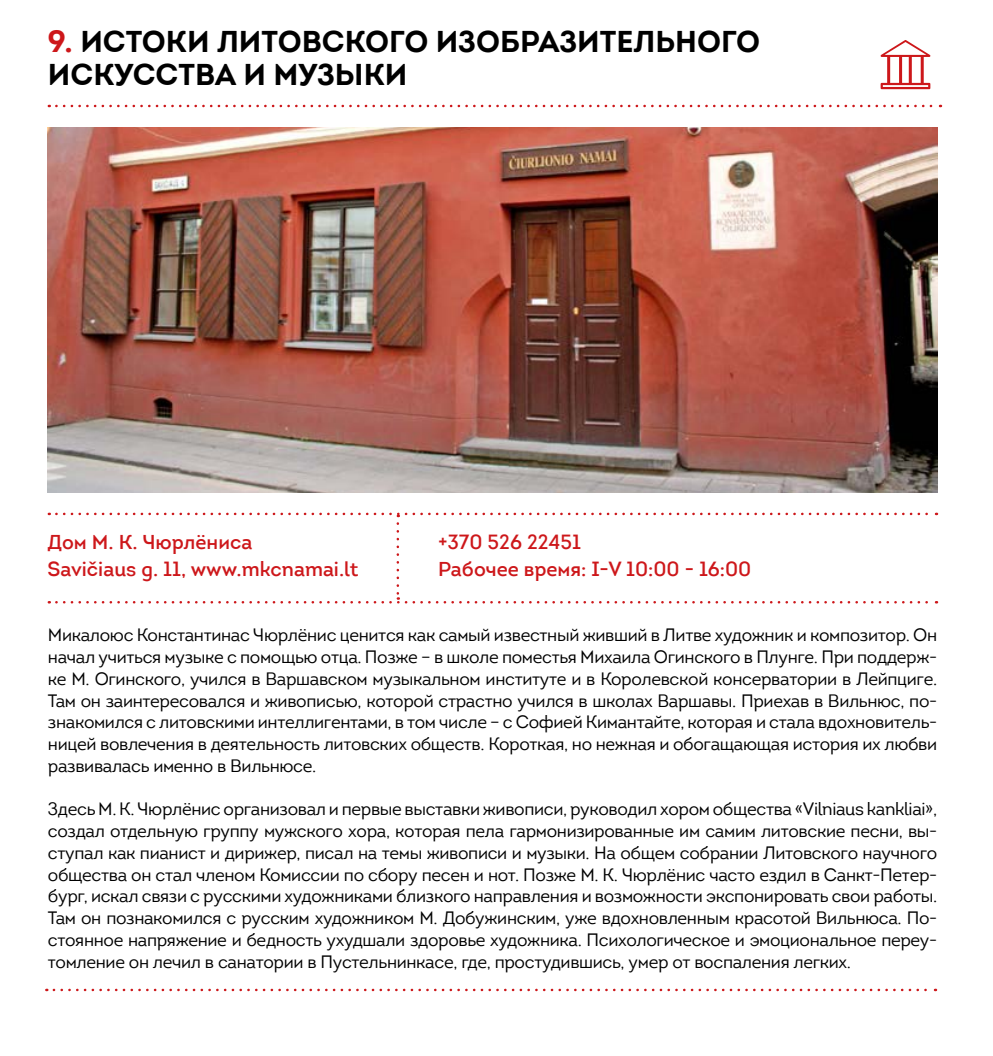
<style>
.page{position:relative;width:993px;height:1056px;background:#fff}
.page>*{position:absolute;margin:0;border:0;box-sizing:border-box;transform-origin:0 0}
.t1{font:700 30px/32.5px "Intro";color:#000}
.t2{font:600 20px/27.5px "Intro";color:#cd171a}
.t3{font:17.5px/21.8px "Intro";letter-spacing:-.02em;color:#000;text-align:justify}
.s1{color:#cd171a}
</style>
<div class="page">
<svg style="left:56px;top:105px;width:884px;height:2px"></svg>
<svg style="left:54px;top:989px;width:881px;height:2px"></svg>
<svg style="left:56px;top:513px;width:880px;height:4px"></svg>
<svg style="left:56px;top:523px;width:880px;height:80px"></svg>
<img style="left:48px;top:128px;width:888px;height:365px">
<svg style="left:880px;top:40px;width:50px;height:49px"></svg>
<h1 class="t1" style="left:48px;top:25px;width:713px"><span class="s1">9.</span> ИСТОКИ ЛИТОВСКОГО ИЗОБРАЗИТЕЛЬНОГО<br>ИСКУССТВА И МУЗЫКИ</h1>
<p class="t2" style="left:48px;top:528px;width:312px">Дом М. К. Чюрлёниса<br>Savičiaus g. 11, www.mkcnamai.lt</p>
<p class="t2" style="left:438px;top:528px;width:314px">+370 526 22451<br>Рабочее время: I-V 10:00 - 16:00</p>
<p class="t3" style="left:48px;top:624px;width:890px">Микалоюс Константинас Чюрлёнис ценится как самый известный живший в Литве художник и композитор. Он начал учиться музыке с помощью отца. Позже – в школе поместья Михаила Огинского в Плунге. При поддерж&shy;ке М. Огинского, учился в Варшавском музыкальном институте и в Королевской консерватории в Лейпциге.<br>Там он заинтересовался и живописью, которой страстно учился в школах Варшавы. Приехав в Вильнюс, по&shy;знакомился с литовскими интеллигентами, в том числе – с Софией Кимантайте, которая и стала вдохновитель&shy;ницей вовлечения в деятельность литовских обществ. Короткая, но нежная и обогащающая история их любви развивалась именно в Вильнюсе.</p>
<p class="t3" style="left:48px;top:798px;width:890px">Здесь М. К. Чюрлёнис организовал и первые выставки живописи, руководил хором общества «Vilniaus kankliai», создал отдельную группу мужского хора, которая пела гармонизированные им самим литовские песни, вы&shy;ступал как пианист и дирижер, писал на темы живописи и музыки. На общем собрании Литовского научного общества он стал членом Комиссии по сбору песен и нот. Позже М. К. Чюрлёнис часто ездил в Санкт-Петер&shy;бург, искал связи с русскими художниками близкого направления и возможности экспонировать свои работы.<br>Там он познакомился с русским художником М. Добужинским, уже вдохновленным красотой Вильнюса. По&shy;стоянное напряжение и бедность ухудшали здоровье художника. Психологическое и эмоциональное переу&shy;томление он лечил в санатории в Пустельнинкасе, где, простудившись, умер от воспаления легких.</p>
</div>
